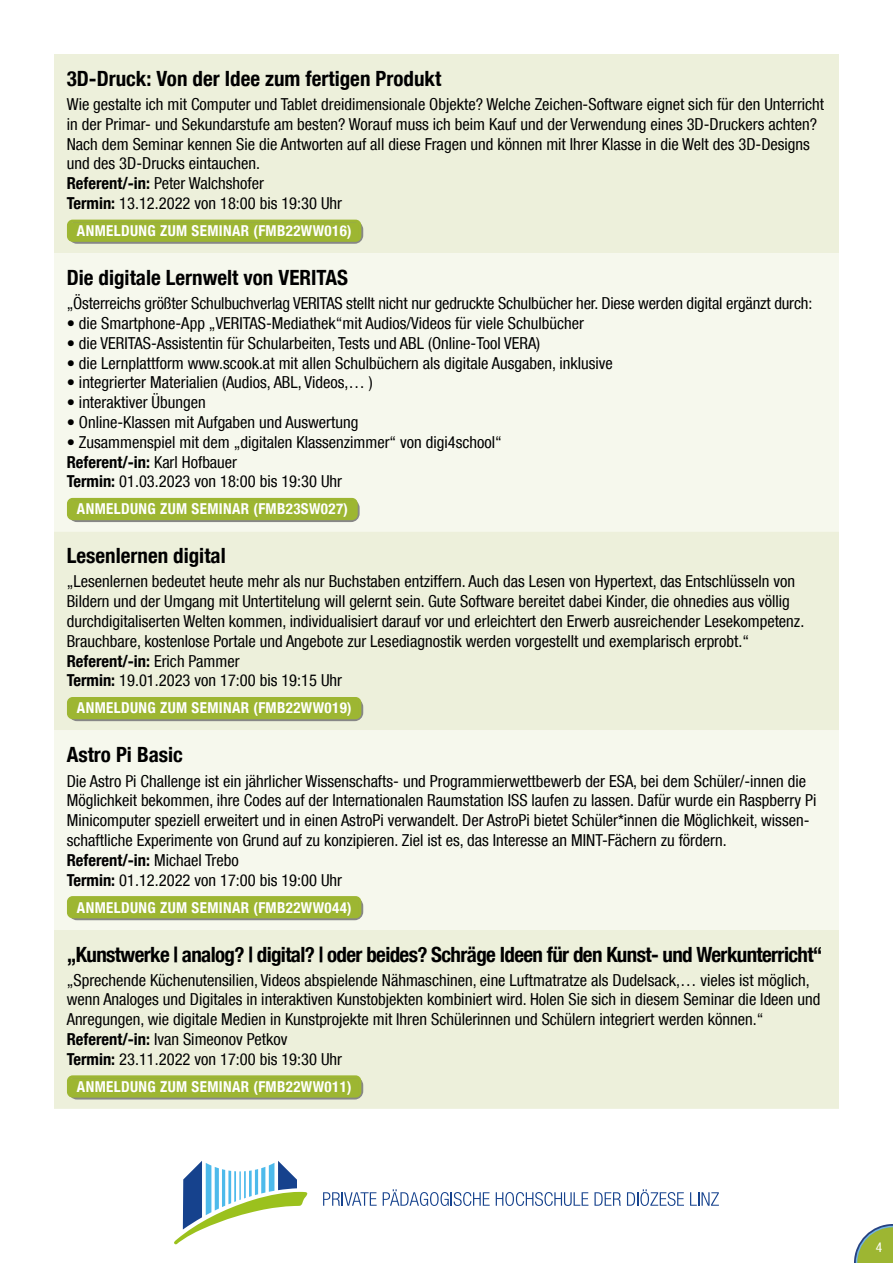
<style>
.page{position:relative;width:893px;height:1263px;background:#fff}
.page>*{position:absolute;margin:0;border:0;box-sizing:border-box;transform-origin:0 0}
.t1{font:700 condensed 21px "Helvetica Neue LT Com";color:#000}
.t2{font:700 condensed 21px "Helvetica Neue LT Com";letter-spacing:-.03em;color:#000}
.t3{font:condensed 16.5px/19.8px "Helvetica Neue LT Com";color:#000}
.t4{font:700 condensed 15px "Helvetica Neue LT Com";letter-spacing:.025em;color:#fff}
.t5{font:condensed 13.5px "Helvetica Neue LT Com";color:#fff}
.s1{font-weight:700}
</style>
<div class="page">
<svg style="left:174px;top:1161px;width:134px;height:84px"></svg>
<svg style="left:323px;top:1192px;width:54px;height:14px"></svg>
<svg style="left:383px;top:1189px;width:107px;height:17px"></svg>
<svg style="left:496px;top:1192px;width:92px;height:14px"></svg>
<svg style="left:594px;top:1192px;width:27px;height:14px"></svg>
<svg style="left:627px;top:1189px;width:57px;height:17px"></svg>
<svg style="left:690px;top:1192px;width:29px;height:14px"></svg>
<svg style="left:854px;top:1224px;width:39px;height:39px"></svg>
<div style="left:54px;top:54px;width:785px;height:1055px;background:#edf0db"></div>
<svg style="left:54px;top:253px;width:785px;height:676px;background:#f3f5e7"></svg>
<div style="left:68px;top:221px;width:295px;height:23px;background:#878787;border-radius:9px"></div>
<div style="left:67px;top:220px;width:294px;height:22px;border:3px solid #9db632;border-radius:4px"></div>
<div style="left:69px;top:222px;width:290px;height:18px;background:#9db632"></div>
<div style="left:68px;top:499px;width:292px;height:23px;background:#898d7b;border-radius:9px"></div>
<div style="left:67px;top:498px;width:291px;height:22px;border:3px solid #9db632;border-radius:4px"></div>
<div style="left:69px;top:501px;width:286px;height:18px;background:#9db632"></div>
<div style="left:68px;top:698px;width:295px;height:23px;background:#8b9174;border-radius:9px"></div>
<div style="left:67px;top:697px;width:294px;height:22px;border:3px solid #9db632;border-radius:4px"></div>
<div style="left:69px;top:700px;width:290px;height:18px;background:#9db632"></div>
<div style="left:68px;top:897px;width:295px;height:23px;background:#8d956c;border-radius:9px"></div>
<div style="left:67px;top:896px;width:294px;height:22px;border:3px solid #9db632;border-radius:4px"></div>
<div style="left:69px;top:899px;width:290px;height:18px;background:#9db632"></div>
<div style="left:68px;top:1077px;width:295px;height:22px;background:linear-gradient(to right,#94a453,#93a257);border-radius:9px"></div>
<div style="left:67px;top:1075px;width:294px;height:22px;border:3px solid #9db632;border-radius:4px"></div>
<div style="left:69px;top:1078px;width:290px;height:18px;background:#9db632"></div>
<p class="t1" style="left:67px;top:66px;width:376px">3D-Druck: Von der Idee zum fertigen Produkt</p>
<p class="t3" style="left:67px;top:94px;width:759px">Wie gestalte ich mit Computer und Tablet dreidimensionale Objekte? Welche Zeichen-Software eignet sich für den Unterricht in der Primar- und Sekundarstufe am besten? Worauf muss ich beim Kauf und der Verwendung eines 3D-Druckers achten?<br>Nach dem Seminar kennen Sie die Antworten auf all diese Fragen und können mit Ihrer Klasse in die Welt des 3D-Designs und des 3D-Drucks eintauchen.<br><span class="s1">Referent/-in:</span> Peter Walchshofer<br><span class="s1">Termin:</span> 13.12.2022 von 18:00 bis 19:30 Uhr</p>
<p class="t4" style="left:77px;top:222px;width:276px">ANMELDUNG ZUM SEMINAR (FMB22WW016)</p>
<p class="t1" style="left:67px;top:265px;width:283px">Die digitale Lernwelt von VERITAS</p>
<p class="t3" style="left:67px;top:293px;width:747px">„Österreichs größter Schulbuchverlag VERITAS stellt nicht nur gedruckte Schulbücher her. Diese werden digital ergänzt durch:</p>
<p class="t3" style="left:67px;top:313px;width:519px">• die Smartphone-App „VERITAS-Mediathek“mit Audios/Videos für viele Schulbücher</p>
<p class="t3" style="left:67px;top:333px;width:475px">• die VERITAS-Assistentin für Schularbeiten, Tests und ABL (Online-Tool VERA)</p>
<p class="t3" style="left:67px;top:353px;width:548px">• die Lernplattform www.scook.at mit allen Schulbüchern als digitale Ausgaben, inklusive</p>
<p class="t3" style="left:67px;top:372px;width:308px">• integrierter Materialien (Audios, ABL, Videos,… )</p>
<p class="t3" style="left:67px;top:392px;width:140px">• interaktiver Übungen</p>
<p class="t3" style="left:67px;top:412px;width:293px">• Online-Klassen mit Aufgaben und Auswertung</p>
<p class="t3" style="left:67px;top:432px;width:437px">• Zusammenspiel mit dem „digitalen Klassenzimmer“ von digi4school“<br><span class="s1">Referent/-in:</span> Karl Hofbauer<br><span class="s1">Termin:</span> 01.03.2023 von 18:00 bis 19:30 Uhr</p>
<p class="t4" style="left:77px;top:500px;width:273px">ANMELDUNG ZUM SEMINAR (FMB23SW027)</p>
<p class="t1" style="left:67px;top:543px;width:160px">Lesenlernen digital</p>
<p class="t3" style="left:67px;top:571px;width:739px">„Lesenlernen bedeutet heute mehr als nur Buchstaben entziffern. Auch das Lesen von Hypertext, das Entschlüsseln von Bildern und der Umgang mit Untertitelung will gelernt sein. Gute Software bereitet dabei Kinder, die ohnedies aus völlig durchdigitaliserten Welten kommen, individualisiert darauf vor und erleichtert den Erwerb ausreichender Lesekompetenz.<br>Brauchbare, kostenlose Portale und Angebote zur Lesediagnostik werden vorgestellt und exemplarisch erprobt.“ <span class="s1">Referent/-in:</span> Erich Pammer<br><span class="s1">Termin:</span> 19.01.2023 von 17:00 bis 19:15 Uhr</p>
<p class="t4" style="left:77px;top:699px;width:276px">ANMELDUNG ZUM SEMINAR (FMB22WW019)</p>
<p class="t1" style="left:67px;top:742px;width:118px">Astro Pi Basic</p>
<p class="t3" style="left:67px;top:771px;width:751px">Die Astro Pi Challenge ist ein jährlicher Wissenschafts- und Programmierwettbewerb der ESA, bei dem Schüler/-innen die Möglichkeit bekommen, ihre Codes auf der Internationalen Raumstation ISS laufen zu lassen. Dafür wurde ein Raspberry Pi Minicomputer speziell erweitert und in einen AstroPi verwandelt. Der AstroPi bietet Schüler*innen die Möglichkeit, wissen&shy;schaftliche Experimente von Grund auf zu konzipieren. Ziel ist es, das Interesse an MINT-Fächern zu fördern.<br><span class="s1">Referent/-in:</span> Michael Trebo<br><span class="s1">Termin:</span> 01.12.2022 von 17:00 bis 19:00 Uhr</p>
<p class="t4" style="left:77px;top:898px;width:276px">ANMELDUNG ZUM SEMINAR (FMB22WW044)</p>
<p class="t2" style="left:67px;top:941px;width:757px">„Kunstwerke | analog? | digital? | oder beides? Schräge Ideen für den Kunst- und Werkunterricht“</p>
<p class="t3" style="left:67px;top:970px;width:755px">„Sprechende Küchenutensilien, Videos abspielende Nähmaschinen, eine Luftmatratze als Dudelsack,… vieles ist möglich, wenn Analoges und Digitales in interaktiven Kunstobjekten kombiniert wird. Holen Sie sich in diesem Seminar die Ideen und Anregungen, wie digitale Medien in Kunstprojekte mit Ihren Schülerinnen und Schülern integriert werden können.“ <span class="s1">Referent/-in:</span> Ivan Simeonov Petkov<br><span class="s1">Termin:</span> 23.11.2022 von 17:00 bis 19:30 Uhr</p>
<p class="t4" style="left:77px;top:1077px;width:276px">ANMELDUNG ZUM SEMINAR (FMB22WW011)</p>
<p class="t5" style="left:876px;top:1240px;width:8px">4</p>
</div>
